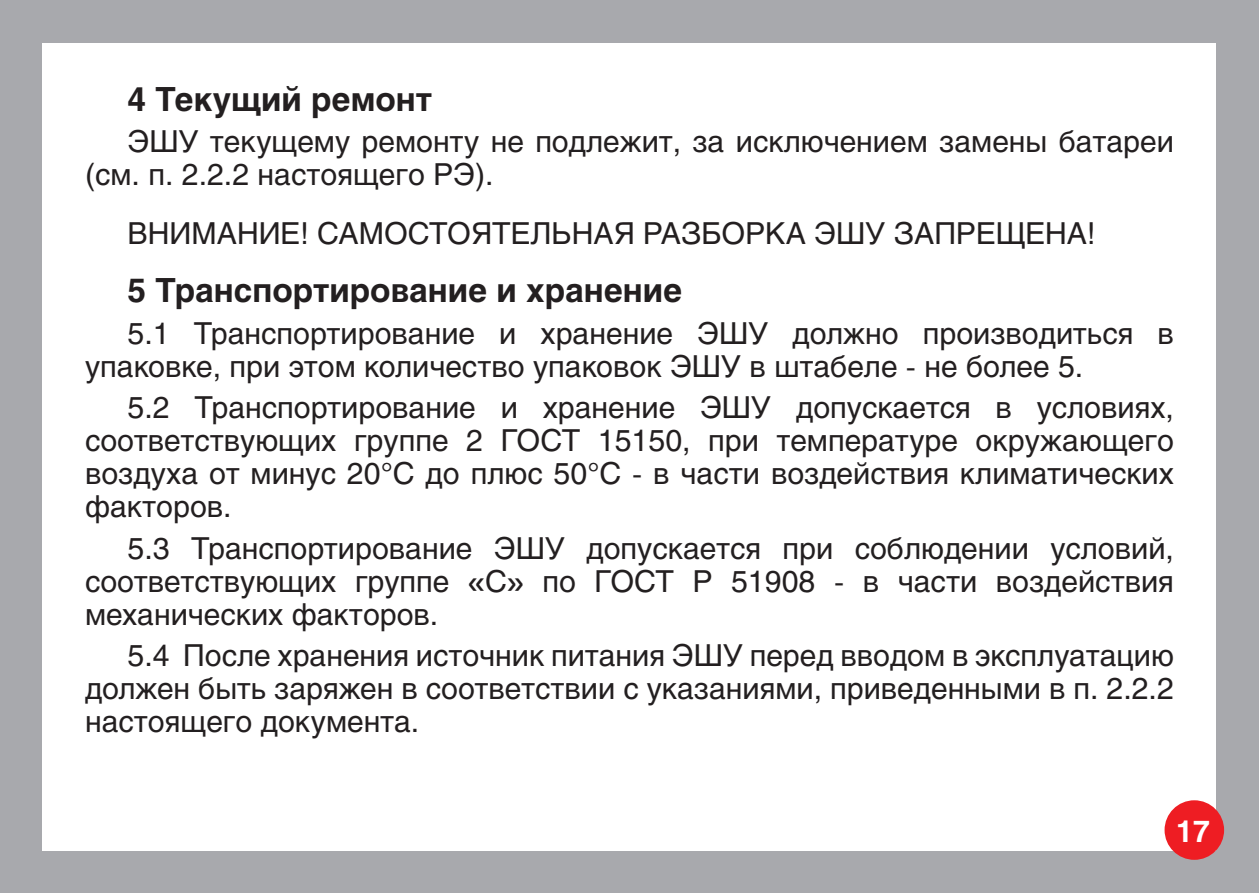
<style>
.page{position:relative;width:1259px;height:893px;background:#a8a9ad}
.page>*{position:absolute;margin:0;border:0;box-sizing:border-box;transform-origin:0 0}
.t1{font:700 33px "Helios";color:#231f20}
.t2{font:30px/33px "Helios";color:#231f20;text-align:justify}
.t3{font:700 30px "Helios";color:#fff}
.s1{font-family:"Geometria";font-weight:500}
</style>
<div class="page">
<div style="left:43px;top:43px;width:1173px;height:807px;background:#fff"></div>
<div style="left:1164px;top:800px;width:60px;height:60px;background:#ee1d23;border-radius:50%"></div>
<p class="t1" style="left:128px;top:80px;width:306px">4 Текущий ремонт</p>
<p class="t2" style="left:85px;top:125px;width:1090px;text-indent:43px">ЭШУ текущему ремонту не подлежит, за исключением замены батареи (см. п. 2.2.2 настоящего РЭ).</p>
<p class="t2" style="left:128px;top:216px;width:969px">ВНИМАНИЕ! САМОСТОЯТЕЛЬНАЯ РАЗБОРКА ЭШУ ЗАПРЕЩЕНА!</p>
<p class="t1" style="left:128px;top:271px;width:556px">5 Транспортирование и хранение</p>
<p class="t2" style="left:85px;top:316px;width:1090px;text-indent:43px">5.1 Транспортирование и хранение ЭШУ должно производиться в упаковке, при этом количество упаковок ЭШУ в штабеле - не более 5.</p>
<p class="t2" style="left:85px;top:391px;width:1090px;text-indent:43px">5.2 Транспортирование и хранение ЭШУ допускается в условиях, соответствующих группе 2 ГОСТ 15150, при температуре окружающего воздуха от минус 20°С до плюс 50°С - в части воздействия климатических факторов.</p>
<p class="t2" style="left:85px;top:531px;width:1090px;text-indent:43px">5.3 Транспортирование ЭШУ допускается при соблюдении условий, соответствующих группе <span class="s1">«</span>С<span class="s1">»</span> по ГОСТ Р 51908 - в части воздействия механических факторов.</p>
<p class="t2" style="left:85px;top:639px;width:1090px;text-indent:43px">5.4 После хранения источник питания ЭШУ перед вводом в эксплуатацию должен быть заряжен в соответствии с указаниями, приведенными в п. 2.2.2 настоящего документа.</p>
<p class="t3" style="left:1176px;top:813px;width:35px">17</p>
</div>
